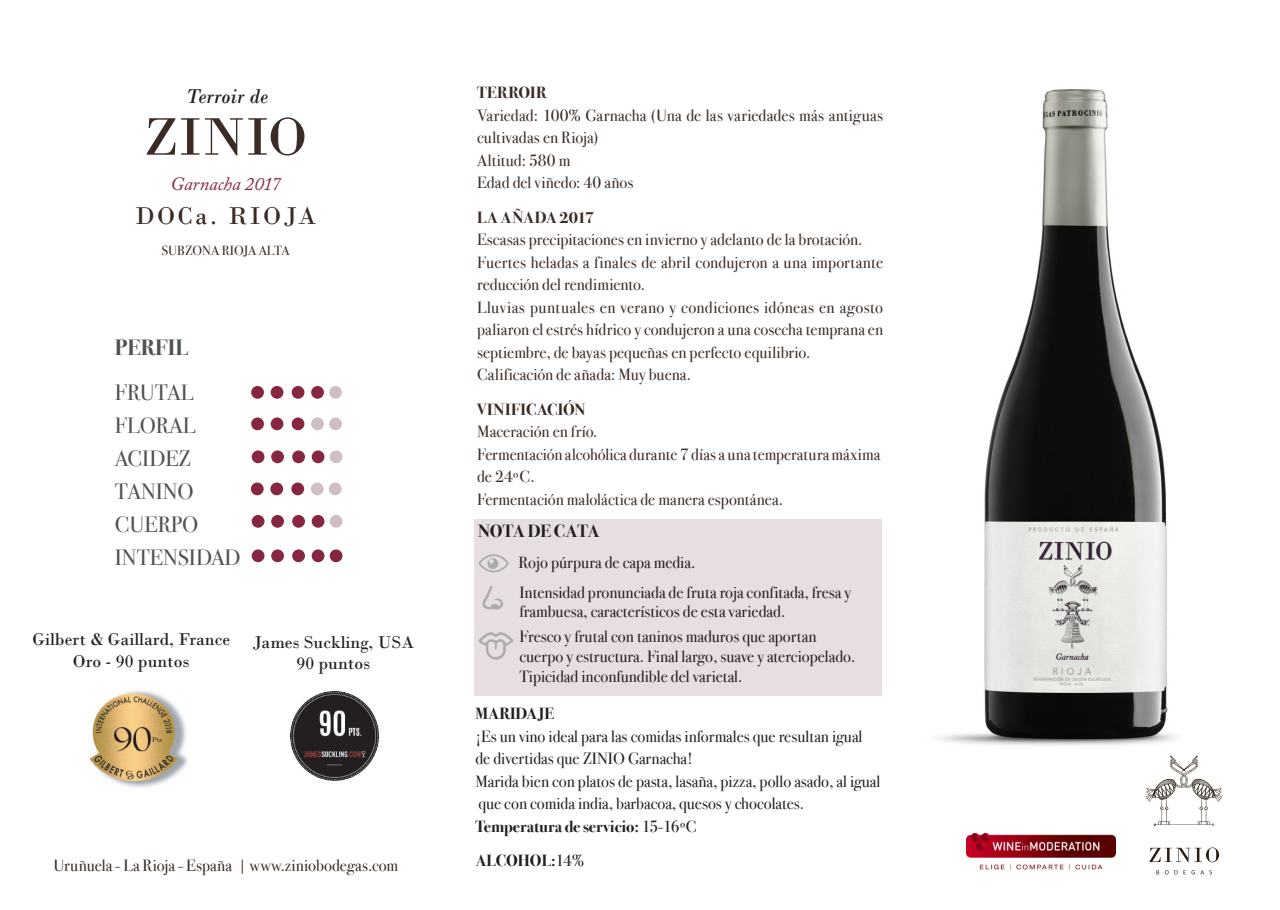
<style>
.page{position:relative;width:1280px;height:910px;background:#fff}
.page>*{position:absolute;margin:0;border:0;box-sizing:border-box;transform-origin:0 0}
.t1{font:25.5px "Bodoni";letter-spacing:.095em;color:#3a2c24}
.t2{font:22.5px/33px "Bodoni Sev ITC";color:#4d5354}
.t3{font:700 22.5px "Bodoni Sev ITC";color:#4d5354}
.t4{font:italic 21px "Bodoni";color:#231f20}
.t5{font:italic 18.75px "Adobe Caslon Pro";color:#862640}
.t6{font:18px/21.6px "Bodoni";color:#231f20;text-align:center}
.t7{font:700 18px "Bodoni Sev ITC";letter-spacing:-.01em;color:#231f20}
.t8{font:16.5px/22.5px "Bodoni Sev ITC";letter-spacing:.005em;color:#3a2c24}
.t9{font:16.5px/22.5px "Bodoni Sev ITC";color:#231f20}
.t10{font:700 16.5px "Bodoni Sev ITC";letter-spacing:.015em;color:#3a2c24}
.t11{font:700 16.5px "Bodoni Sev ITC";color:#231f20}
.t12{font:700 16.5px "Bodoni Sev ITC";letter-spacing:-.005em;color:#3a2c24}
.t13{font:13.5px "Bodoni Sev ITC";color:#3a2c24}
.s1{font-weight:700}
.s2{font-weight:400}
</style>
<div class="page">
<img style="left:845px;top:89px;width:330px;height:657px">
<svg style="left:147px;top:118px;width:28px;height:37px"></svg>
<svg style="left:181px;top:118px;width:18px;height:37px"></svg>
<svg style="left:205px;top:117px;width:99px;height:39px"></svg>
<div style="left:251px;top:386px;width:13px;height:13px;background:#862640;border-radius:50%"></div>
<div style="left:329px;top:386px;width:13px;height:13px;background:#d0bec5;border-radius:50%"></div>
<div style="left:311px;top:386px;width:13px;height:13px;background:#862640;border-radius:50%"></div>
<div style="left:292px;top:386px;width:12px;height:13px;background:#862640;border-radius:50%"></div>
<div style="left:271px;top:386px;width:12px;height:13px;background:#862640;border-radius:50%"></div>
<div style="left:251px;top:417px;width:13px;height:13px;background:#862640;border-radius:50%"></div>
<div style="left:329px;top:417px;width:13px;height:13px;background:#d0bec5;border-radius:50%"></div>
<div style="left:311px;top:417px;width:13px;height:13px;background:#d0bec5;border-radius:50%"></div>
<div style="left:292px;top:417px;width:12px;height:13px;background:#862640;border-radius:50%"></div>
<div style="left:271px;top:417px;width:12px;height:13px;background:#862640;border-radius:50%"></div>
<img style="left:967px;top:833px;width:148px;height:37px">
<div style="left:252px;top:549px;width:12px;height:13px;background:#862640;border-radius:50%"></div>
<div style="left:330px;top:549px;width:12px;height:13px;background:#862640;border-radius:50%"></div>
<div style="left:312px;top:549px;width:12px;height:13px;background:#862640;border-radius:50%"></div>
<div style="left:292px;top:549px;width:13px;height:13px;background:#862640;border-radius:50%"></div>
<div style="left:271px;top:549px;width:13px;height:13px;background:#862640;border-radius:50%"></div>
<div style="left:252px;top:515px;width:12px;height:13px;background:#862640;border-radius:50%"></div>
<div style="left:330px;top:515px;width:12px;height:13px;background:#d0bec5;border-radius:50%"></div>
<div style="left:312px;top:515px;width:12px;height:13px;background:#862640;border-radius:50%"></div>
<div style="left:292px;top:515px;width:13px;height:13px;background:#862640;border-radius:50%"></div>
<div style="left:271px;top:515px;width:13px;height:13px;background:#862640;border-radius:50%"></div>
<div style="left:252px;top:450px;width:12px;height:13px;background:#862640;border-radius:50%"></div>
<div style="left:330px;top:450px;width:12px;height:13px;background:#d0bec5;border-radius:50%"></div>
<div style="left:312px;top:450px;width:12px;height:13px;background:#862640;border-radius:50%"></div>
<div style="left:292px;top:450px;width:13px;height:13px;background:#862640;border-radius:50%"></div>
<div style="left:474px;top:519px;width:407px;height:176px;background:#e7dee2"></div>
<div style="left:271px;top:450px;width:13px;height:13px;background:#862640;border-radius:50%"></div>
<img style="left:89px;top:690px;width:99px;height:98px">
<img style="left:290px;top:691px;width:89px;height:90px">
<div style="left:251px;top:483px;width:13px;height:12px;background:#862640;border-radius:50%"></div>
<div style="left:329px;top:483px;width:13px;height:12px;background:#d0bec5;border-radius:50%"></div>
<div style="left:311px;top:483px;width:13px;height:12px;background:#d0bec5;border-radius:50%"></div>
<div style="left:291px;top:483px;width:13px;height:12px;background:#862640;border-radius:50%"></div>
<div style="left:270px;top:483px;width:13px;height:12px;background:#862640;border-radius:50%"></div>
<svg style="left:479px;top:554px;width:30px;height:19px"></svg>
<svg style="left:482px;top:586px;width:21px;height:23px"></svg>
<svg style="left:478px;top:632px;width:36px;height:28px"></svg>
<svg style="left:1183px;top:870px;width:29px;height:4px"></svg>
<svg style="left:1149px;top:847px;width:70px;height:15px"></svg>
<svg style="left:1146px;top:755px;width:76px;height:71px"></svg>
<p class="t4" style="left:186px;top:84px;width:84px">Terroir de</p>
<p class="t10" style="left:477px;top:83px;width:71px">TERROIR</p>
<p class="t8" style="left:477px;top:104px;width:408px">Variedad: 100% Garnacha (Una de las variedades más antiguas cultivadas en Rioja)<br>Altitud: 580 m<br>Edad del viñedo: 40 años</p>
<p class="t12" style="left:477px;top:208px;width:119px">LA AÑADA 2017</p>
<p class="t8" style="left:477px;top:229px;width:408px">Escasas precipitaciones en invierno y adelanto de la brotación.<br>Fuertes heladas a finales de abril condujeron a una importante reducción del rendimiento.<br>Lluvias puntuales en verano y condiciones idóneas en agosto paliaron el estrés hídrico y condujeron a una cosecha temprana en septiembre, de bayas pequeñas en perfecto equilibrio.<br>Calificación de añada: Muy buena.</p>
<p class="t10" style="left:477px;top:400px;width:110px">VINIFICACIÓN</p>
<p class="t8" style="left:477px;top:421px;width:405px">Maceración en frío.<br>Fermentación alcohólica durante 7 días a una temperatura máxima de 24ºC.<br>Fermentación maloláctica de manera espontánea.</p>
<p class="t5" style="left:171px;top:172px;width:112px">Garnacha 2017</p>
<h1 class="t1" style="left:135px;top:201px;width:182px">DOCa. RIOJA</h1>
<p class="t13" style="left:162px;top:242px;width:130px">SUBZONA RIOJA ALTA</p>
<h2 class="t3" style="left:115px;top:334px;width:75px">PERFIL</h2>
<h2 class="t2" style="left:115px;top:375px;width:127px">FRUTAL<br>FLORAL<br>ACIDEZ<br>TANINO<br>CUERPO<br>INTENSIDAD</h2>
<p class="t7" style="left:478px;top:520px;width:123px">NOTA DE CATA</p>
<p class="t9" style="left:519px;top:547px;width:334px;line-height:29.8px">Rojo púrpura de capa media.<br>Intensidad pronunciada de fruta roja confitada, fresa y</p>
<p class="t9" style="left:519px;top:599px;width:298px;line-height:25px">frambuesa, característicos de esta variedad.<br>Fresco y frutal con taninos maduros que aportan</p>
<p class="t9" style="left:519px;top:647px;width:337px;line-height:19.8px">cuerpo y estructura. Final largo, suave y aterciopelado.<br>Tipicidad inconfundible del varietal.</p>
<p class="t11" style="left:475px;top:704px;width:80px">MARIDAJE</p>
<p class="t9" style="left:475px;top:725px;width:406px">¡Es un vino ideal para las comidas informales que resultan igual de divertidas que ZINIO Garnacha!<br>Marida bien con platos de pasta, lasaña, pizza, pollo asado, al igual que con comida india, barbacoa, quesos y chocolates.<br><span class="s1">Temperatura de servicio:</span> 15-16ºC</p>
<p class="t11" style="left:475px;top:851px;width:110px">ALCOHOL:<span class="s2">14%</span></p>
<p class="t6" style="left:32px;top:629px;width:199px">Gilbert &amp; Gaillard, France<br>Oro - 90 puntos</p>
<p class="t6" style="left:253px;top:631px;width:163px">James Suckling, USA<br>90 puntos</p>
<p class="t8" style="left:53px;top:854px;width:346px">Uruñuela - La Rioja - España | www.ziniobodegas.com</p>
</div>
